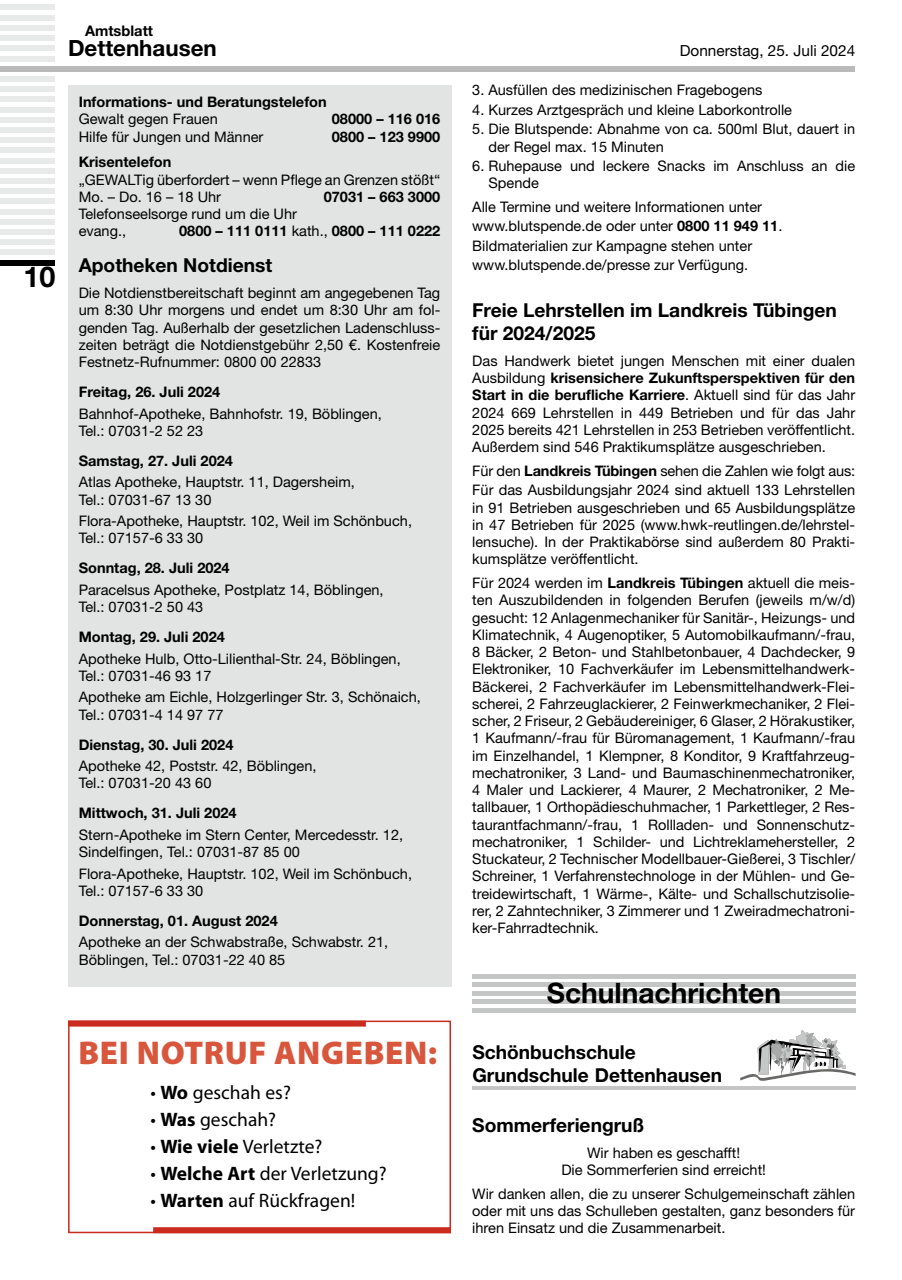
<style>
.page{position:relative;width:902px;height:1280px;background:#fff}
.page>*{position:absolute;margin:0;border:0;box-sizing:border-box;transform-origin:0 0}
.t1{font:900 33px "Myriad Pro";letter-spacing:.02em;color:#d8563c}
.t2{font:700 28.8px "Helvetica Neue LT Pro";color:#000}
.t3{font:700 28.2px "Helvetica Neue";color:#000}
.t4{font:700 22.35px "Helvetica Neue LT Pro";color:#000}
.t5{font:19.5px "Myriad Pro";color:#000}
.t6{font:700 19.2px/23.1px "Helvetica Neue LT Pro";color:#000}
.t7{font:700 19.2px/23.1px "Helvetica Neue";color:#000}
.t8{font:15.3px "Helvetica Neue LT Pro";color:#000}
.t9{font:700 14.7px "Helvetica Neue LT Pro";color:#000}
.t10{font:14.55px/17.2px "Helvetica Neue LT Pro";color:#000}
.t11{font:700 14.55px "Helvetica Neue LT Pro";color:#000}
.s1{font-weight:700}
.s2{font-weight:400}
</style>
<div class="page">
<div style="left:0;top:5px;width:55px;height:5px;background:#e8e9e9"></div>
<div style="left:0;top:15px;width:55px;height:5px;background:#e8e9e9"></div>
<div style="left:0;top:25px;width:55px;height:5px;background:#e8e9e9"></div>
<div style="left:0;top:35px;width:55px;height:6px;background:#e8e9e9"></div>
<div style="left:0;top:46px;width:55px;height:5px;background:#e8e9e9"></div>
<div style="left:0;top:56px;width:55px;height:5px;background:#e8e9e9"></div>
<div style="left:0;top:66px;width:855px;height:5px;background:#bababb"></div>
<div style="left:0;top:76px;width:55px;height:5px;background:#e8e9e9"></div>
<div style="left:0;top:86px;width:55px;height:6px;background:#e8e9e9"></div>
<div style="left:0;top:97px;width:55px;height:5px;background:#e8e9e9"></div>
<div style="left:0;top:107px;width:55px;height:5px;background:#e8e9e9"></div>
<div style="left:0;top:117px;width:55px;height:5px;background:#e8e9e9"></div>
<div style="left:0;top:127px;width:55px;height:5px;background:#e8e9e9"></div>
<div style="left:0;top:138px;width:55px;height:5px;background:#e8e9e9"></div>
<div style="left:0;top:148px;width:55px;height:5px;background:#e8e9e9"></div>
<div style="left:0;top:158px;width:55px;height:5px;background:#e8e9e9"></div>
<div style="left:0;top:168px;width:55px;height:5px;background:#e8e9e9"></div>
<div style="left:0;top:178px;width:55px;height:5px;background:#e8e9e9"></div>
<div style="left:0;top:189px;width:55px;height:5px;background:#e8e9e9"></div>
<div style="left:0;top:199px;width:55px;height:5px;background:#e8e9e9"></div>
<div style="left:0;top:209px;width:55px;height:5px;background:#e8e9e9"></div>
<div style="left:0;top:219px;width:55px;height:6px;background:#e8e9e9"></div>
<div style="left:0;top:229px;width:55px;height:6px;background:#e8e9e9"></div>
<div style="left:0;top:240px;width:55px;height:5px;background:#e8e9e9"></div>
<div style="left:0;top:250px;width:55px;height:5px;background:#e8e9e9"></div>
<div style="left:0;top:260px;width:55px;height:5px;background:#000"></div>
<div style="left:472px;top:974px;width:383px;height:5px;background:#c4c5c5"></div>
<div style="left:472px;top:982px;width:383px;height:5px;background:#c4c5c5"></div>
<div style="left:472px;top:991px;width:383px;height:5px;background:#c4c5c5"></div>
<div style="left:472px;top:999px;width:383px;height:5px;background:#c4c5c5"></div>
<hr style="left:472px;top:1008px;width:383px;height:4px;background:#c4c5c5">
<svg style="left:740px;top:1030px;width:115px;height:51px"></svg>
<hr style="left:472px;top:1087px;width:383px;height:3px;background:#c4c5c5">
<div style="left:68px;top:85px;width:383px;height:901px;background:#e2e3e3"></div>
<div style="left:68px;top:1020px;width:383px;height:213px;border:2px solid #cb2a1e"></div>
<div style="left:68px;top:1020px;width:298px;height:6px;background:#cb2a1e"></div>
<div style="left:153px;top:1227px;width:298px;height:6px;background:#cb2a1e"></div>
<h2 class="t2" style="left:24px;top:259px;width:33px">10</h2>
<p class="t9" style="left:85px;top:21px;width:69px">Amtsblatt</p>
<h3 class="t4" style="left:68px;top:34px;width:150px">Dettenhausen</h3>
<p class="t8" style="left:679px;top:41px;width:177px">Donnerstag, 25. Juli 2024</p>
<p class="t10" style="left:472px;top:81px;width:291px">3. Ausfüllen des medizinischen Fragebogens</p>
<p class="t10" style="left:472px;top:101px;width:321px">4. Kurzes Arztgespräch und kleine Laborkontrolle</p>
<p class="t10" style="left:488px;top:120px;width:368px;text-indent:-16px">5. Die Blutspende: Abnahme von ca. 500ml Blut, dauert in der Regel max. 15 Minuten</p>
<p class="t10" style="left:488px;top:157px;width:368px;text-indent:-16px">6. Ruhepause und leckere Snacks im Anschluss an die<br>Spende</p>
<p class="t10" style="left:472px;top:197px;width:311px;line-height:19.5px">Alle Termine und weitere Informationen unter www.blutspende.de oder unter <span class="s1">0800 11 949 11</span>.<br>Bildmaterialien zur Kampagne stehen unter www.blutspende.de/presse zur Verfügung.</p>
<h3 class="t6" style="left:472px;top:298px;width:366px">Freie Lehrstellen im Landkreis Tübingen für 2024/2025</h3>
<p class="t10" style="left:472px;top:352px;width:384px;text-align:justify">Das Handwerk bietet jungen Menschen mit einer dualen Ausbildung <span class="s1">krisensichere Zukunftsperspektiven für den Start in die berufliche Karriere</span>. Aktuell sind für das Jahr 2024 669 Lehrstellen in 449 Betrieben und für das Jahr 2025 bereits 421 Lehrstellen in 253 Betrieben veröffentlicht.<br>Außerdem sind 546 Praktikumsplätze ausgeschrieben.</p>
<p class="t10" style="left:472px;top:461px;width:384px;line-height:19.5px">Für den <span class="s1">Landkreis Tübingen</span> sehen die Zahlen wie folgt aus:<br>Für das Ausbildungsjahr 2024 sind aktuell 133 Lehrstellen</p>
<p class="t10" style="left:472px;top:498px;width:384px;text-align:justify">in 91 Betrieben ausgeschrieben und 65 Ausbildungsplätze in 47 Betrieben für 2025 (www.hwk-reutlingen.de/lehrstel&shy;lensuche). In der Praktikabörse sind außerdem 80 Prakti&shy;kumsplätze veröffentlicht.</p>
<p class="t10" style="left:472px;top:574px;width:384px;text-align:justify">Für 2024 werden im <span class="s1">Landkreis Tübingen</span> aktuell die meis&shy;ten Auszubildenden in folgenden Berufen (jeweils m/w/d) gesucht: 12 Anlagenmechaniker für Sanitär-, Heizungs- und Klimatechnik, 4 Augenoptiker, 5 Automobilkaufmann/-frau, 8 Bäcker, 2 Beton- und Stahlbetonbauer, 4 Dachdecker, 9<br>Elektroniker, 10 Fachverkäufer im Lebensmittelhandwerk-Bäckerei, 2 Fachverkäufer im Lebensmittelhandwerk-Flei&shy;scherei, 2 Fahrzeuglackierer, 2 Feinwerkmechaniker, 2 Flei&shy;scher, 2 Friseur, 2 Gebäudereiniger, 6 Glaser, 2 Hörakustiker, 1 Kaufmann/-frau für Büromanagement, 1 Kaufmann/-frau im Einzelhandel, 1 Klempner, 8 Konditor, 9 Kraftfahrzeug&shy;mechatroniker, 3 Land- und Baumaschinenmechatroniker, 4 Maler und Lackierer, 4 Maurer, 2 Mechatroniker, 2 Me&shy;tallbauer, 1 Orthopädieschuhmacher, 1 Parkettleger, 2 Res&shy;taurantfachmann/-frau, 1 Rollladen- und Sonnenschutz&shy;mechatroniker, 1 Schilder- und Lichtreklamehersteller, 2<br>Stuckateur, 2 Technischer Modellbauer-Gießerei, 3 Tischler/ Schreiner, 1 Verfahrenstechnologe in der Mühlen- und Ge&shy;treidewirtschaft, 1 Wärme-, Kälte- und Schallschutzisolie&shy;rer, 2 Zahntechniker, 3 Zimmerer und 1 Zweiradmechatroni&shy;ker-Fahrradtechnik.</p>
<p class="t11" style="left:79px;top:93px;width:249px">Informations- und Beratungstelefon</p>
<p class="t10" style="left:79px;top:110px;width:141px">Gewalt gegen Frauen</p>
<p class="t11" style="left:332px;top:110px;width:110px">08000 – 116 016</p>
<p class="t10" style="left:79px;top:127px;width:186px">Hilfe für Jungen und Männer</p>
<p class="t11" style="left:332px;top:127px;width:110px">0800 – 123 9900</p>
<p class="t11" style="left:79px;top:153px;width:94px">Krisentelefon</p>
<p class="t10" style="left:79px;top:170px;width:363px">„GEWALTig überfordert – wenn Pflege an Grenzen stößt“<br>Mo. – Do. 16 – 18 Uhr</p>
<p class="t11" style="left:324px;top:188px;width:118px">07031 – 663 3000</p>
<p class="t10" style="left:79px;top:205px;width:220px">Telefonseelsorge rund um die Uhr evang.,</p>
<p class="t11" style="left:179px;top:222px;width:263px">0800 – 111 0111 <span class="s2">kath.,</span> 0800 – 111 0222</p>
<h3 class="t6" style="left:79px;top:253px;width:195px">Apotheken Notdienst</h3>
<p class="t10" style="left:79px;top:284px;width:363px;text-align:justify">Die Notdienstbereitschaft beginnt am angegebenen Tag um 8:30 Uhr morgens und endet um 8:30 Uhr am fol&shy;genden Tag. Außerhalb der gesetzlichen Ladenschluss&shy;zeiten beträgt die Notdienstgebühr 2,50 €. Kostenfreie Festnetz-Rufnummer: 0800 00 22833</p>
<p class="t11" style="left:79px;top:383px;width:143px">Freitag, 26. Juli 2024</p>
<p class="t10" style="left:79px;top:404px;width:304px">Bahnhof-Apotheke, Bahnhofstr. 19, Böblingen,<br>Tel.: 07031-2 52 23</p>
<p class="t11" style="left:79px;top:452px;width:156px">Samstag, 27. Juli 2024</p>
<p class="t10" style="left:79px;top:473px;width:277px">Atlas Apotheke, Hauptstr. 11, Dagersheim,<br>Tel.: 07031-67 13 30</p>
<p class="t10" style="left:79px;top:512px;width:335px">Flora-Apotheke, Hauptstr. 102, Weil im Schönbuch,<br>Tel.: 07157-6 33 30</p>
<p class="t11" style="left:79px;top:559px;width:152px">Sonntag, 28. Juli 2024</p>
<p class="t10" style="left:79px;top:581px;width:306px">Paracelsus Apotheke, Postplatz 14, Böblingen,<br>Tel.: 07031-2 50 43</p>
<p class="t11" style="left:79px;top:628px;width:148px">Montag, 29. Juli 2024</p>
<p class="t10" style="left:79px;top:649px;width:323px">Apotheke Hulb, Otto-Lilienthal-Str. 24, Böblingen,<br>Tel.: 07031-46 93 17</p>
<p class="t10" style="left:79px;top:688px;width:343px">Apotheke am Eichle, Holzgerlinger Str. 3, Schönaich,<br>Tel.: 07031-4 14 97 77</p>
<p class="t11" style="left:79px;top:735px;width:156px">Dienstag, 30. Juli 2024</p>
<p class="t10" style="left:79px;top:757px;width:239px">Apotheke 42, Poststr. 42, Böblingen,<br>Tel.: 07031-20 43 60</p>
<p class="t11" style="left:79px;top:804px;width:159px">Mittwoch, 31. Juli 2024</p>
<p class="t10" style="left:79px;top:826px;width:326px">Stern-Apotheke im Stern Center, Mercedesstr. 12,<br>Sindelfingen, Tel.: 07031-87 85 00</p>
<p class="t10" style="left:79px;top:864px;width:335px">Flora-Apotheke, Hauptstr. 102, Weil im Schönbuch,<br>Tel.: 07157-6 33 30</p>
<p class="t11" style="left:79px;top:912px;width:200px">Donnerstag, 01. August 2024</p>
<p class="t10" style="left:79px;top:933px;width:311px">Apotheke an der Schwabstraße, Schwabstr. 21,<br>Böblingen, Tel.: 07031-22 40 85</p>
<h3 class="t3" style="left:546px;top:976px;width:236px">Schulnachrichten</h3>
<h1 class="t1" style="left:78px;top:1034px;width:360px">BEI NOTRUF ANGEBEN:</h1>
<h3 class="t5" style="left:150px;top:1081px;width:142px">• <span class="s1">Wo</span> geschah es?</h3>
<h3 class="t5" style="left:150px;top:1108px;width:127px">• <span class="s1">Was</span> geschah?</h3>
<h3 class="t5" style="left:150px;top:1135px;width:173px">• <span class="s1">Wie viele</span> Verletzte?</h3>
<h3 class="t5" style="left:150px;top:1162px;width:238px">• <span class="s1">Welche Art</span> der Verletzung?</h3>
<h3 class="t5" style="left:150px;top:1189px;width:206px">• <span class="s1">Warten</span> auf Rückfragen!</h3>
<h3 class="t7" style="left:472px;top:1040px;width:251px">Schönbuchschule<br>Grundschule Dettenhausen</h3>
<h3 class="t6" style="left:472px;top:1113px;width:174px">Sommerferiengruß</h3>
<p class="t10" style="left:561px;top:1143px;width:206px;text-align:center">Wir haben es geschafft!<br>Die Sommerferien sind erreicht!</p>
<p class="t10" style="left:472px;top:1184px;width:384px;text-align:justify">Wir danken allen, die zu unserer Schulgemeinschaft zählen oder mit uns das Schulleben gestalten, ganz besonders für ihren Einsatz und die Zusammenarbeit.</p>
</div>
